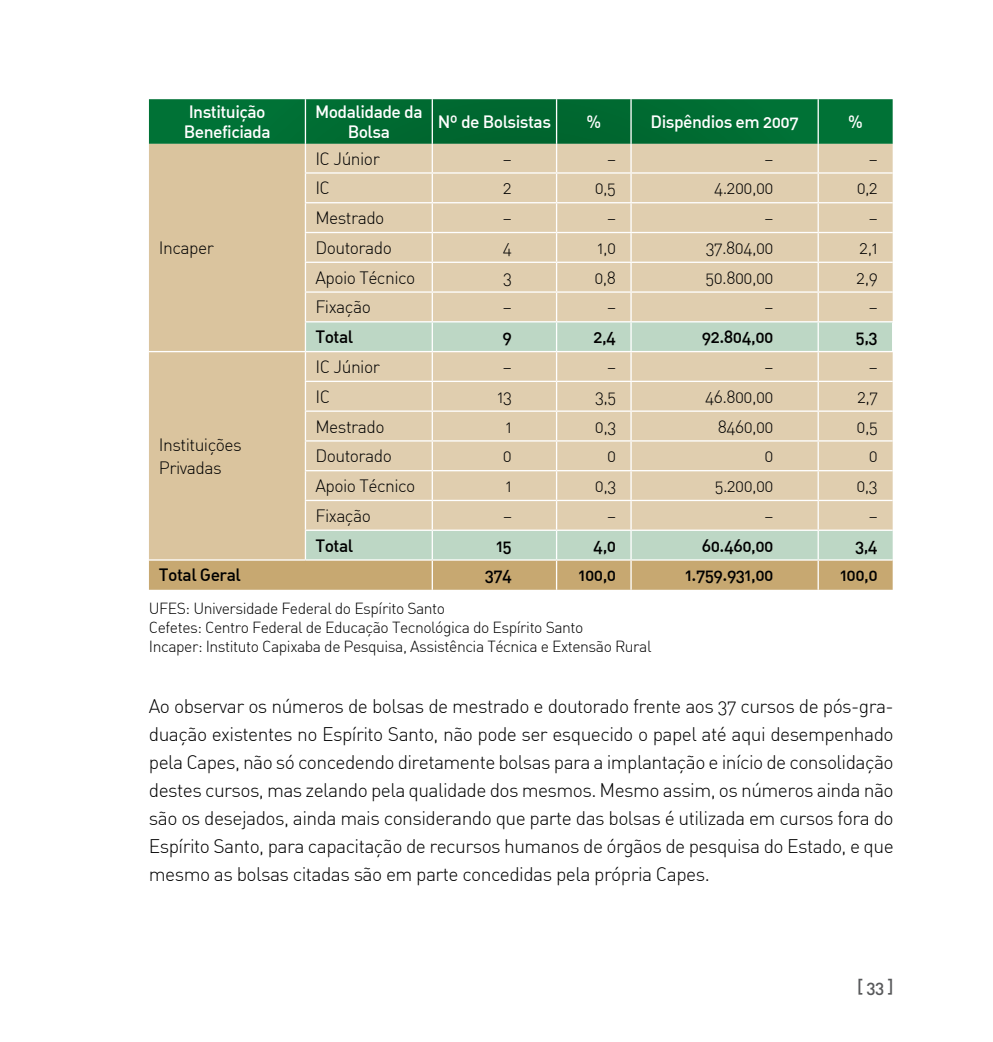
<style>
.page{position:relative;width:993px;height:1042px;background:#fff}
.page>*{position:absolute;margin:0;border:0;box-sizing:border-box;transform-origin:0 0}
.t1{font:300 19.25px/28px "DIN Alternate";letter-spacing:-.03em;color:#000;text-align:justify}
.t2{font:300 17.5px/22.8px "DIN Alternate";letter-spacing:-.03em;color:#000}
.t3{font:500 17.5px "DIN Alternate";letter-spacing:-.03em;color:#000}
.t4{font:500 17.5px/19.2px "DIN Alternate";letter-spacing:-.03em;color:#fff}
.t5{font:500 17.5px "DIN Alternate";color:#58595b}
.t6{font:300 15.75px/19.2px "DIN Alternate";letter-spacing:-.03em;color:#000}
</style>
<div class="page">
<svg style="left:149px;top:99px;width:743px;height:491px;background:#c7c4a2"></svg>
<hr style="left:891px;top:322px;width:2px;height:29px;background:#fff">
<hr style="left:817px;top:351px;width:76px;height:1px;background:#fff">
<p class="t4" style="left:184px;top:102px;width:88px">I nstituição<br>Beneficiada</p>
<p class="t4" style="left:315px;top:102px;width:109px;text-align:center">Modalidade da<br>Bolsa</p>
<p class="t4" style="left:437px;top:111px;width:115px">N º de Bolsistas</p>
<p class="t4" style="left:586px;top:111px;width:16px">%</p>
<p class="t4" style="left:650px;top:111px;width:149px">Dispêndios em 2007</p>
<p class="t4" style="left:847px;top:111px;width:16px">%</p>
<p class="t2" style="left:159px;top:236px;width:56px">Incaper</p>
<p class="t2" style="left:159px;top:433px;width:84px">Instituições<br>Privadas</p>
<p class="t2" style="left:315px;top:147px;width:66px">IC Júnior</p>
<p class="t2" style="left:502px;top:147px;width:10px">–</p>
<p class="t2" style="left:607px;top:147px;width:10px">–</p>
<p class="t2" style="left:764px;top:147px;width:10px">–</p>
<p class="t2" style="left:868px;top:147px;width:10px">–</p>
<p class="t2" style="left:315px;top:176px;width:16px">IC</p>
<p class="t2" style="left:503px;top:176px;width:10px">2</p>
<p class="t2" style="left:594px;top:176px;width:23px">0,5</p>
<p class="t2" style="left:714px;top:176px;width:61px">4.200,00</p>
<p class="t2" style="left:856px;top:176px;width:23px">0,2</p>
<p class="t2" style="left:315px;top:206px;width:71px">Mestrado</p>
<p class="t2" style="left:502px;top:206px;width:10px">–</p>
<p class="t2" style="left:607px;top:206px;width:10px">–</p>
<p class="t2" style="left:764px;top:206px;width:10px">–</p>
<p class="t2" style="left:868px;top:206px;width:10px">–</p>
<p class="t2" style="left:315px;top:236px;width:78px">Doutorado</p>
<p class="t2" style="left:502px;top:236px;width:11px">4</p>
<p class="t2" style="left:597px;top:236px;width:20px">1,0</p>
<p class="t2" style="left:705px;top:236px;width:69px">37.804,00</p>
<p class="t2" style="left:859px;top:236px;width:20px">2,1</p>
<p class="t2" style="left:315px;top:266px;width:101px">Apoio Técnico</p>
<p class="t2" style="left:503px;top:266px;width:10px">3</p>
<p class="t2" style="left:594px;top:266px;width:23px">0,8</p>
<p class="t2" style="left:705px;top:266px;width:69px">50.800,00</p>
<p class="t2" style="left:856px;top:266px;width:23px">2,9</p>
<p class="t2" style="left:315px;top:295px;width:57px">Fixação</p>
<p class="t2" style="left:502px;top:295px;width:10px">–</p>
<p class="t2" style="left:607px;top:295px;width:10px">–</p>
<p class="t2" style="left:764px;top:295px;width:10px">–</p>
<p class="t2" style="left:868px;top:295px;width:10px">–</p>
<p class="t3" style="left:315px;top:326px;width:39px">Total</p>
<p class="t3" style="left:502px;top:326px;width:11px">9</p>
<p class="t3" style="left:593px;top:326px;width:24px">2,4</p>
<p class="t3" style="left:701px;top:326px;width:73px">92.804,00</p>
<p class="t3" style="left:855px;top:326px;width:24px">5,3</p>
<p class="t2" style="left:315px;top:355px;width:66px">IC Júnior</p>
<p class="t2" style="left:503px;top:355px;width:10px">–</p>
<p class="t2" style="left:607px;top:355px;width:10px">–</p>
<p class="t2" style="left:764px;top:355px;width:10px">–</p>
<p class="t2" style="left:868px;top:355px;width:10px">–</p>
<p class="t2" style="left:315px;top:385px;width:16px">IC</p>
<p class="t2" style="left:497px;top:385px;width:16px">13</p>
<p class="t2" style="left:595px;top:385px;width:23px">3,5</p>
<p class="t2" style="left:705px;top:385px;width:70px">46.800,00</p>
<p class="t2" style="left:857px;top:385px;width:22px">2,7</p>
<p class="t2" style="left:315px;top:415px;width:71px">Mestrado</p>
<p class="t2" style="left:505px;top:415px;width:8px">1</p>
<p class="t2" style="left:594px;top:415px;width:23px">0,3</p>
<p class="t2" style="left:717px;top:415px;width:57px">8460,00</p>
<p class="t2" style="left:856px;top:415px;width:23px">0,5</p>
<p class="t2" style="left:315px;top:444px;width:78px">Doutorado</p>
<p class="t2" style="left:503px;top:444px;width:10px">0</p>
<p class="t2" style="left:607px;top:444px;width:10px">0</p>
<p class="t2" style="left:764px;top:444px;width:10px">0</p>
<p class="t2" style="left:868px;top:444px;width:10px">0</p>
<p class="t2" style="left:315px;top:474px;width:101px">Apoio Técnico</p>
<p class="t2" style="left:505px;top:474px;width:8px">1</p>
<p class="t2" style="left:594px;top:474px;width:23px">0,3</p>
<p class="t2" style="left:714px;top:474px;width:60px">5.200,00</p>
<p class="t2" style="left:856px;top:474px;width:23px">0,3</p>
<p class="t2" style="left:315px;top:504px;width:57px">Fixação</p>
<p class="t2" style="left:503px;top:504px;width:10px">–</p>
<p class="t2" style="left:607px;top:504px;width:10px">–</p>
<p class="t2" style="left:764px;top:504px;width:10px">–</p>
<p class="t2" style="left:868px;top:504px;width:10px">–</p>
<p class="t3" style="left:315px;top:534px;width:39px">Total</p>
<p class="t3" style="left:496px;top:534px;width:17px">15</p>
<p class="t3" style="left:593px;top:534px;width:24px">4,0</p>
<p class="t3" style="left:701px;top:534px;width:73px">60.460,00</p>
<p class="t3" style="left:854px;top:534px;width:24px">3,4</p>
<p class="t3" style="left:159px;top:564px;width:83px">Total Geral</p>
<p class="t3" style="left:484px;top:564px;width:29px">374</p>
<p class="t3" style="left:578px;top:564px;width:39px">100,0</p>
<p class="t3" style="left:684px;top:564px;width:90px">1.759.931,00</p>
<p class="t3" style="left:839px;top:564px;width:39px">100,0</p>
<p class="t6" style="left:149px;top:598px;width:504px">UFES: Universidade Federal do Espírito Santo<br>Cefetes: Centro Federal de Educação Tecnológica do Espírito Santo<br>Incaper: Instituto Capixaba de Pesquisa, Assistência Técnica e Extensão Rural</p>
<p class="t1" style="left:149px;top:692px;width:746px">Ao observar os números de bolsas de mestrado e doutorado frente aos 37 cursos de pós-gra&shy;duação existentes no Espírito Santo, não pode ser esquecido o papel até aqui desempenhado pela Capes, não só concedendo diretamente bolsas para a implantação e início de consolidação destes cursos, mas zelando pela qualidade dos mesmos. Mesmo assim, os números ainda não são os desejados, ainda mais considerando que parte das bolsas é utilizada em cursos fora do Espírito Santo, para capacitação de recursos humanos de órgãos de pesquisa do Estado, e que mesmo as bolsas citadas são em parte concedidas pela própria Capes.</p>
<p class="t5" style="left:857px;top:976px;width:38px">[ 33 ]</p>
</div>
